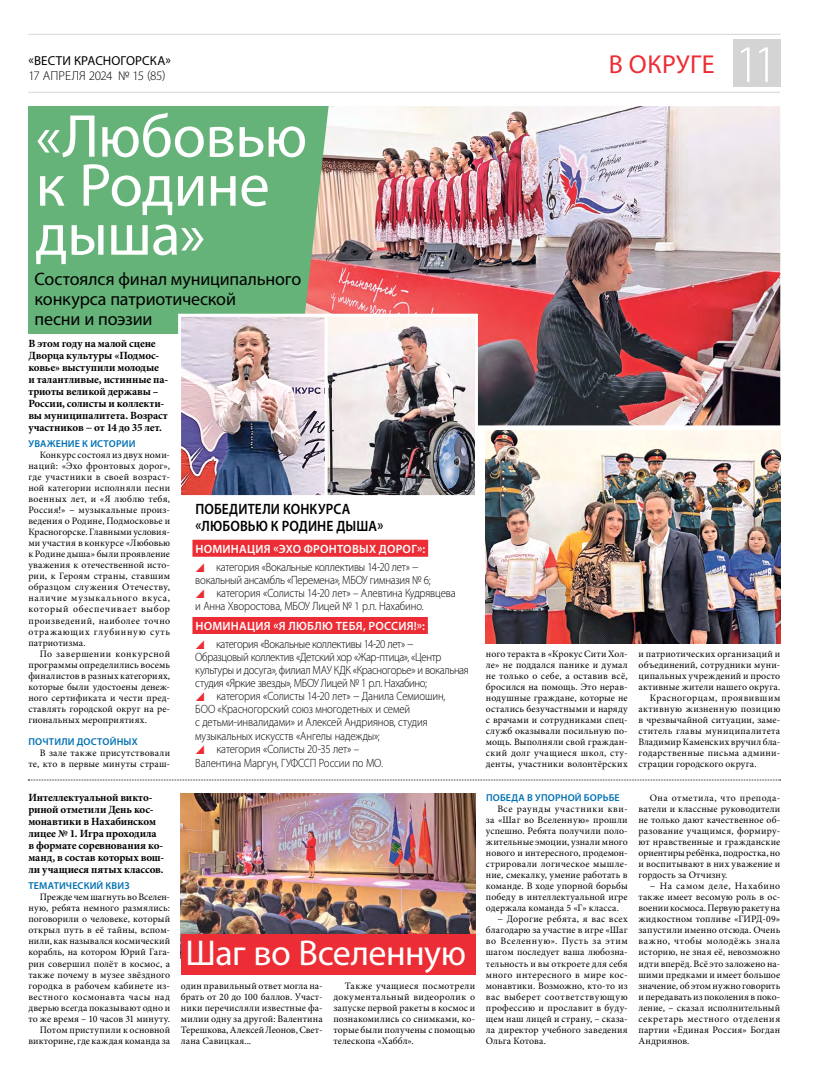
<style>
.page{position:relative;width:820px;height:1078px;background:#fff}
.page>*{position:absolute;margin:0;border:0;box-sizing:border-box;transform-origin:0 0}
.t1{font:61px/49px "Myriad Pro";letter-spacing:-.01em;color:#fff}
.t2{font:300 53px "Myriad Pro";color:#fff}
.t3{font:36px "Myriad Pro";letter-spacing:-.015em;color:#fff}
.t4{font:26px "Myriad Pro";letter-spacing:.02em;color:#ec2d35}
.t5{font:18px/20px "Myriad Pro";letter-spacing:-.01em;color:#000}
.t6{font:600 15px/17px "Myriad Pro";letter-spacing:.01em;color:#000;scale:.9 1}
.t7{font:13px "Myriad Pro";letter-spacing:.01em;color:#000}
.t8{font:300 13px "Myriad Pro";letter-spacing:-.025em;color:#000}
.t9{font:300 12px "Myriad Pro";letter-spacing:-.02em;color:#000;scale:.9 1}
.t10{font:600 12px "Myriad Pro";letter-spacing:.02em;color:#fff}
.t11{font:700 11px/12px "Minion Pro";letter-spacing:-.005em;color:#000}
.t12{font:600 10px "Myriad Pro";letter-spacing:.015em;color:#0071b3}
.t13{font:9.8px/11.1px "Minion Pro";letter-spacing:.02em;color:#000;text-align:justify}
.t14{font:9.8px "Minion Pro";letter-spacing:.04em;color:#000}
.t15{font:9.8px "Minion Pro";letter-spacing:.06em;color:#000}
.t16{font:9.8px "Minion Pro";color:#000}
.t17{font:9.8px "Minion Pro";letter-spacing:.05em;color:#000}
.t18{font:9.8px "Minion Pro";letter-spacing:.045em;color:#000}
</style>
<div class="page">
<hr style="left:28px;top:92px;width:752px;height:1px;background:#d4d4d5">
<hr style="left:28px;top:34px;width:752px;height:1px;background:#d4d4d5">
<div style="left:732px;top:40px;width:48px;height:47px;background:#d4d4d5"></div>
<div style="left:28px;top:106px;width:305px;height:227px;background:#65b378"></div>
<img style="left:305px;top:106px;width:475px;height:319px">
<img style="left:182px;top:317px;width:291px;height:177px">
<div style="left:178px;top:313px;width:150px;height:185px;border:3px solid #fff"></div>
<div style="left:324px;top:313px;width:153px;height:185px;border:3px solid #fff"></div>
<svg style="left:28px;top:779px;width:752px;height:1px"></svg>
<img style="left:181px;top:793px;width:294px;height:140px">
<div style="left:181px;top:933px;width:294px;height:41px;background:#ec2d35"></div>
<img style="left:486px;top:430px;width:294px;height:213px">
<div style="left:192px;top:539px;width:236px;height:17px;background:#ec2d35"></div>
<div style="left:192px;top:617px;width:235px;height:17px;background:#ec2d35"></div>
<h3 class="t7" style="left:29px;top:53px;width:144px">«ВЕСТИ КРАСНОГОРСКА»</h3>
<h3 class="t8" style="left:28px;top:68px;width:139px">17 АПРЕЛЯ 2024 № 15 (85)</h3>
<h3 class="t4" style="left:608px;top:48px;width:107px">В ОКРУГЕ</h3>
<h2 class="t2" style="left:734px;top:32px;width:46px">11</h2>
<h1 class="t1" style="left:36px;top:111px;width:273px">«Любовью к Родине дыша»</h1>
<h3 class="t5" style="left:35px;top:268px;width:268px">Состоялся финал муниципального конкурса патриотической<br>песни и поэзии</h3>
<p class="t11" style="left:28px;top:337px;width:141px">В этом году на малой сцене<br>Дворца культуры «Подмос&shy;ковье» выступили молодые и талантливые, истинные па&shy;триоты великой державы –<br>России, солисты и коллекти&shy;вы муниципалитета. Возраст участников − от 14 до 35 лет.</p>
<p class="t12" style="left:28px;top:436px;width:108px">УВАЖЕНИЕ К ИСТОРИИ</p>
<p class="t13" style="left:28px;top:449px;width:143px;text-indent:11px">Конкурс состоял из двух номи&shy;наций: «Эхо фронтовых дорог», где участники в своей возраст&shy;ной категории исполняли песни военных лет, и «Я люблю тебя, Россия!» − музыкальные произ&shy;ведения о Родине, Подмосковье и Красногорске. Главными условия&shy;ми участия в конкурсе «Любовью к Родине дыша» были проявление уважения к отечественной исто&shy;рии, к Героям страны, ставшим образцом служения Отечеству, наличие музыкального вкуса, который обеспечивает выбор произведений, наиболее точно отражающих глубинную суть патриотизма.</p>
<p class="t13" style="left:28px;top:648px;width:143px;text-indent:11px">По завершении конкурсной программы определились восемь финалистов в разных категориях, которые были удостоены денеж&shy;ного сертификата и чести пред&shy;ставлять городской округ на ре&shy;гиональных мероприятиях.</p>
<p class="t12" style="left:28px;top:735px;width:111px">ПОЧТИЛИ ДОСТОЙНЫХ</p>
<p class="t13" style="left:28px;top:747px;width:143px;text-align:right">В зале также присутствовали те, кто в первые минуты страш-</p>
<p class="t11" style="left:28px;top:790px;width:137px">Интеллектуальной викто&shy;риной отметили День кос&shy;монавтики в Нахабинском лицее № 1. Игра проходила в формате соревнования ко&shy;манд, в состав которых вош&shy;ли учащиеся пятых классов.</p>
<p class="t12" style="left:28px;top:879px;width:103px">ТЕМАТИЧЕСКИЙ КВИЗ</p>
<p class="t13" style="left:28px;top:891px;width:143px;text-align:right">Прежде чем шагнуть во Вселен&shy;ную, ребята немного размялись: поговорили о человеке, который открыл путь в её тайны, вспом&shy;нили, как назывался космический корабль, на котором Юрий Гага&shy;рин совершил полёт в космос, а также почему в музее звёздного городка в рабочем кабинете из&shy;вестного космонавта часы над дверью всегда показывают одно и то же время – 10 часов 31 минуту.<br>Потом приступили к основной викторине, где каждая команда за</p>
<h3 class="t6" style="left:195px;top:500px;width:210px">ПОБЕДИТЕЛИ КОНКУРСА «ЛЮБОВЬЮ К РОДИНЕ ДЫША»</h3>
<p class="t10" style="left:195px;top:540px;width:231px">НОМИНАЦИЯ «ЭХО ФРОНТОВЫХ ДОРОГ»:</p>
<p class="t9" style="left:216px;top:560px;width:226px">категория «Вокальные коллективы 14-20 лет» −</p>
<p class="t9" style="left:195px;top:573px;width:263px">вокальный ансамбль «Перемена», МБОУ гимназия № 6;</p>
<p class="t9" style="left:216px;top:586px;width:267px">категория «Солисты 14-20 лет» – Алевтина Кудрявцева</p>
<p class="t9" style="left:195px;top:599px;width:255px">и Анна Хворостова, МБОУ Лицей № 1 р.п. Нахабино.</p>
<p class="t10" style="left:195px;top:618px;width:231px">НОМИНАЦИЯ «Я ЛЮБЛЮ ТЕБЯ, РОССИЯ!»:</p>
<p class="t9" style="left:216px;top:637px;width:221px">категория «Вокальные коллективы 14-20 лет» −</p>
<p class="t9" style="left:195px;top:650px;width:275px">Образцовый коллектив «Детский хор «Жар-птица», «Центр</p>
<p class="t9" style="left:195px;top:663px;width:305px">культуры и досуга», филиал МАУ КДК «Красногорье» и вокальная</p>
<p class="t9" style="left:195px;top:676px;width:259px">студия «Яркие звезды», МБОУ Лицей № 1 р.п. Нахабино;</p>
<p class="t9" style="left:216px;top:689px;width:256px">категория «Солисты 14-20 лет» − Данила Семиошин,</p>
<p class="t9" style="left:195px;top:702px;width:240px">БОО «Красногорский союз многодетных и семей</p>
<p class="t9" style="left:195px;top:715px;width:260px">с детьми-инвалидами» и Алексей Андриянов, студия</p>
<p class="t9" style="left:195px;top:728px;width:206px">музыкальных искусств «Ангелы надежды»;</p>
<p class="t9" style="left:216px;top:741px;width:160px">категория «Солисты 20-35 лет» –</p>
<p class="t9" style="left:195px;top:755px;width:210px">Валентина Маргун, ГУФССП России по МО.</p>
<h3 class="t3" style="left:185px;top:930px;width:282px">Шаг во Вселенную</h3>
<p class="t13" style="left:181px;top:979px;width:143px">один правильный ответ могла на&shy;брать от 20 до 100 баллов. Участ&shy;ники перечисляли известные фа&shy;милии одну за другой: Валентина Терешкова, Алексей Леонов, Свет&shy;лана Савицкая...</p>
<p class="t13" style="left:333px;top:979px;width:143px;text-indent:11px">Также учащиеся посмотрели документальный видеоролик о запуске первой ракеты в космос и познакомились со снимками, ко&shy;торые были получены с помощью телескопа «Хаббл».</p>
<p class="t13" style="left:486px;top:648px;width:143px">ного теракта в «Крокус Сити Хол&shy;ле» не поддался панике и думал не только о себе, а оставив всё, бросился на помощь. Это нерав&shy;нодушные граждане, которые не остались безучастными и наряду с врачами и сотрудниками спец&shy;служб оказывали посильную по&shy;мощь. Выполняли свой граждан&shy;ский долг учащиеся школ, сту&shy;денты, участники волонтёрских</p>
<p class="t13" style="left:638px;top:648px;width:143px">и патриотических организаций и</p>
<p class="t13" style="left:638px;top:659px;width:143px">объединений, сотрудники муни-</p>
<p class="t13" style="left:638px;top:670px;width:143px">ципальных учреждений и просто</p>
<p class="t13" style="left:638px;top:681px;width:143px">активные жители нашего округа.</p>
<p class="t18" style="left:649px;top:691px;width:132px">Красногорцам, проявившим</p>
<p class="t14" style="left:638px;top:702px;width:143px">активную жизненную позицию</p>
<p class="t13" style="left:638px;top:714px;width:143px">в чрезвычайной ситуации, заме-</p>
<p class="t14" style="left:638px;top:724px;width:143px">ститель главы муниципалитета</p>
<p class="t13" style="left:638px;top:736px;width:143px">Владимир Каменских вручил бла-</p>
<p class="t13" style="left:638px;top:747px;width:143px">годарственные письма админи-</p>
<p class="t13" style="left:638px;top:758px;width:120px">страции городского округа.</p>
<p class="t12" style="left:486px;top:790px;width:135px">ПОБЕДА В УПОРНОЙ БОРЬБЕ</p>
<p class="t15" style="left:497px;top:801px;width:132px">Все раунды участники кви-</p>
<p class="t13" style="left:486px;top:813px;width:143px">за «Шаг во Вселенную» прошли</p>
<p class="t13" style="left:486px;top:824px;width:143px">успешно. Ребята получили поло-</p>
<p class="t13" style="left:486px;top:836px;width:143px">жительные эмоции, узнали много</p>
<p class="t13" style="left:486px;top:847px;width:143px">нового и интересного, продемон-</p>
<p class="t13" style="left:486px;top:858px;width:143px">стрировали логическое мышле-</p>
<p class="t13" style="left:486px;top:869px;width:143px">ние, смекалку, умение работать в</p>
<p class="t16" style="left:486px;top:879px;width:143px">команде. В ходе упорной борьбы</p>
<p class="t13" style="left:486px;top:891px;width:143px">победу в интеллектуальной игре</p>
<p class="t13" style="left:486px;top:902px;width:134px">одержала команда 5 «Г» класса.</p>
<p class="t13" style="left:497px;top:913px;width:132px">− Дорогие ребята, я вас всех</p>
<p class="t13" style="left:486px;top:924px;width:143px">благодарю за участие в игре «Шаг</p>
<p class="t15" style="left:486px;top:934px;width:143px">во Вселенную». Пусть за этим</p>
<p class="t13" style="left:486px;top:946px;width:143px">шагом последует ваша любозна-</p>
<p class="t13" style="left:486px;top:957px;width:143px">тельность и вы откроете для себя</p>
<p class="t13" style="left:486px;top:968px;width:143px">много интересного в мире кос-</p>
<p class="t13" style="left:486px;top:979px;width:143px">монавтики. Возможно, кто-то из</p>
<p class="t17" style="left:486px;top:989px;width:143px">вас выберет соответствующую</p>
<p class="t13" style="left:486px;top:1001px;width:143px">профессию и прославит в буду-</p>
<p class="t13" style="left:486px;top:1012px;width:143px">щем наш лицей и страну, – сказа-</p>
<p class="t13" style="left:486px;top:1023px;width:143px">ла директор учебного заведения</p>
<p class="t13" style="left:486px;top:1035px;width:61px">Ольга Котова.</p>
<p class="t13" style="left:638px;top:791px;width:143px;text-indent:11px">Она отметила, что препода&shy;ватели и классные руководители не только дают качественное об&shy;разование учащимся, формиру&shy;ют нравственные и гражданские ориентиры ребёнка, подростка, но и воспитывают в них уважение и гордость за Отчизну.</p>
<p class="t13" style="left:638px;top:880px;width:143px;text-indent:11px">− На самом деле, Нахабино также имеет весомую роль в ос&shy;воении космоса. Первую ракету на жидкостном топливе «ГИРД-09» запустили именно отсюда. Очень важно, чтобы молодёжь знала историю, не зная её, невозможно идти вперёд. Всё это заложено на&shy;шими предками и имеет большое значение, об этом нужно говорить и передавать из поколения в поко&shy;ление, – сказал исполнительный секретарь местного отделения партии «Единая Россия» Богдан Андриянов.</p>
</div>
